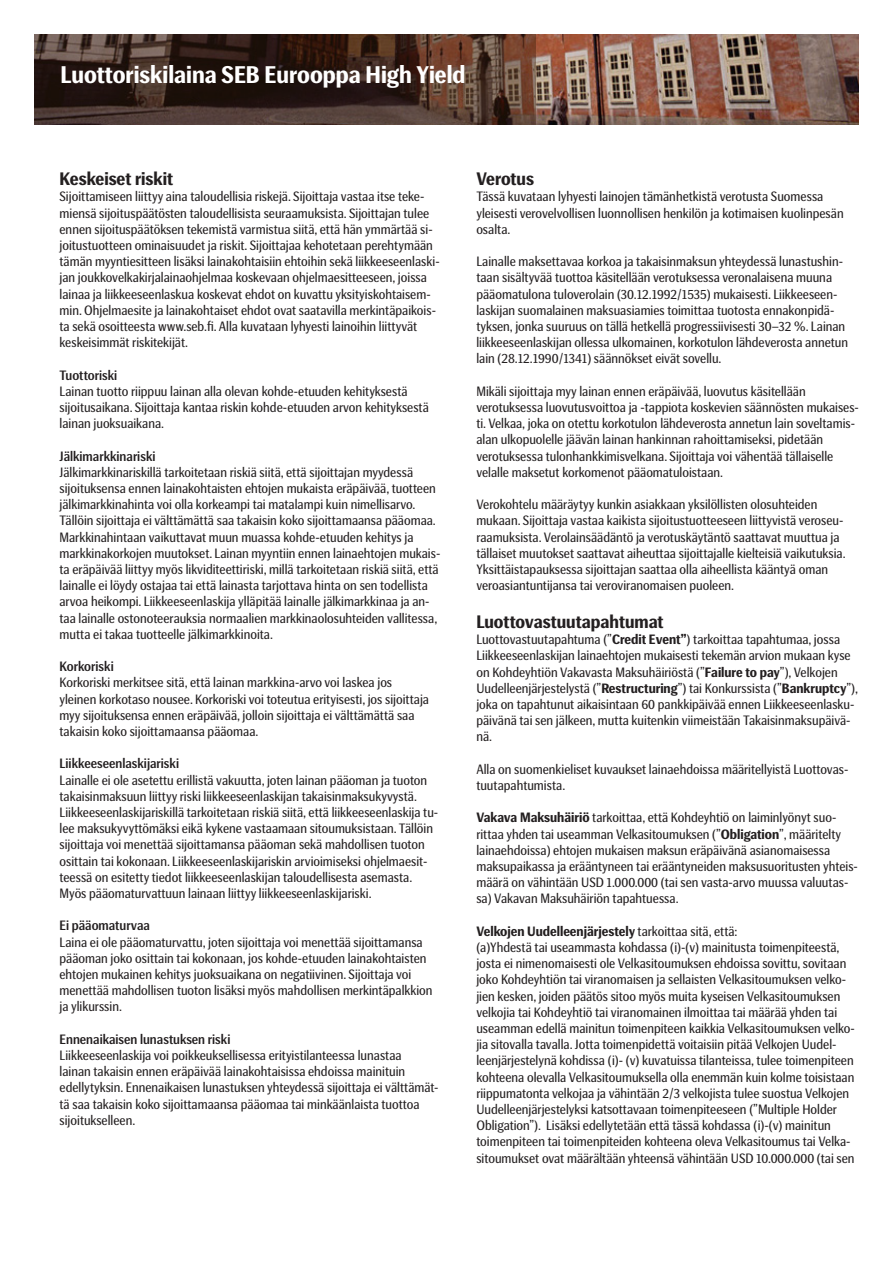
<style>
.page{position:relative;width:893px;height:1263px;background:#fff}
.page>*{position:absolute;margin:0;border:0;box-sizing:border-box;transform-origin:0 0}
.t1{font:700 24px "SEB Basic";color:#fff}
.t2{font:700 18px "SEB Basic";color:#231f20}
.t3{font:13.5px/16.2px "SEB Basic";color:#231f20}
.t4{font:500 13.5px "SEB Basic";color:#231f20}
.t5{font:700 13.5px "SEB Basic";color:#231f20}
.s1{font-weight:700}
.s2{font-weight:400}
</style>
<div class="page">
<img style="left:536px;top:34px;width:323px;height:91px">
<svg style="left:34px;top:34px;width:502px;height:91px;background:#412c24"></svg>
<p class="t1" style="left:61px;top:61px;width:406px">Luottoriskilaina SEB Eurooppa High Yield</p>
<p class="t2" style="left:60px;top:169px;width:115px">Keskeiset riskit</p>
<p class="t3" style="left:60px;top:189px;width:371px">Sijoittamiseen liittyy aina taloudellisia riskejä. Sijoittaja vastaa itse teke&shy;miensä sijoituspäätösten taloudellisista seuraamuksista. Sijoittajan tulee</p>
<p class="t3" style="left:60px;top:221px;width:375px">ennen sijoituspäätöksen tekemistä varmistua siitä, että hän ymmärtää si&shy;joitustuotteen ominaisuudet ja riskit. Sijoittajaa kehotetaan perehtymään</p>
<p class="t3" style="left:60px;top:254px;width:382px">tämän myyntiesitteen lisäksi lainakohtaisiin ehtoihin sekä liikkeeseenlaski&shy;jan joukkovelkakirjalainaohjelmaa koskevaan ohjelmaesitteeseen, joissa</p>
<p class="t3" style="left:60px;top:286px;width:378px">lainaa ja liikkeeseenlaskua koskevat ehdot on kuvattu yksityiskohtaisem&shy;min. Ohjelmaesite ja lainakohtaiset ehdot ovat saatavilla merkintäpaikois&shy;ta sekä osoitteesta www.seb.fi. Alla kuvataan lyhyesti lainoihin liittyvät keskeisimmät riskitekijät.</p>
<p class="t4" style="left:60px;top:367px;width:59px">Tuottoriski</p>
<p class="t3" style="left:60px;top:383px;width:371px">Lainan tuotto riippuu lainan alla olevan kohde-etuuden kehityksestä sijoitusaikana. Sijoittaja kantaa riskin kohde-etuuden arvon kehityksestä lainan juoksuaikana.</p>
<p class="t4" style="left:60px;top:448px;width:97px">Jälkimarkkinariski</p>
<p class="t3" style="left:60px;top:464px;width:355px">Jälkimarkkinariskillä tarkoitetaan riskiä siitä, että sijoittajan myydessä</p>
<p class="t3" style="left:60px;top:480px;width:378px">sijoituksensa ennen lainakohtaisten ehtojen mukaista eräpäivää, tuotteen</p>
<p class="t3" style="left:60px;top:497px;width:357px">jälkimarkkinahinta voi olla korkeampi tai matalampi kuin nimellisarvo.</p>
<p class="t3" style="left:60px;top:513px;width:378px">Tällöin sijoittaja ei välttämättä saa takaisin koko sijoittamaansa pääomaa.</p>
<p class="t3" style="left:60px;top:529px;width:356px">Markkinahintaan vaikuttavat muun muassa kohde-etuuden kehitys ja</p>
<p class="t3" style="left:60px;top:545px;width:382px">markkinakorkojen muutokset. Lainan myyntiin ennen lainaehtojen mukais&shy;ta eräpäivää liittyy myös likviditeettiriski, millä tarkoitetaan riskiä siitä, että lainalle ei löydy ostajaa tai että lainasta tarjottava hinta on sen todellista arvoa heikompi. Liikkeeseenlaskija ylläpitää lainalle jälkimarkkinaa ja an&shy;taa lainalle ostonoteerauksia normaalien markkinaolosuhteiden vallitessa, mutta ei takaa tuotteelle jälkimarkkinoita.</p>
<p class="t4" style="left:60px;top:659px;width:56px">Korkoriski</p>
<p class="t3" style="left:60px;top:675px;width:334px">Korkoriski merkitsee sitä, että lainan markkina-arvo voi laskea jos</p>
<p class="t3" style="left:60px;top:691px;width:371px">yleinen korkotaso nousee. Korkoriski voi toteutua erityisesti, jos sijoittaja</p>
<p class="t3" style="left:60px;top:707px;width:357px">myy sijoituksensa ennen eräpäivää, jolloin sijoittaja ei välttämättä saa</p>
<p class="t3" style="left:60px;top:723px;width:200px">takaisin koko sijoittamaansa pääomaa.</p>
<p class="t4" style="left:60px;top:756px;width:121px">Liikkeeseenlaskijariski</p>
<p class="t3" style="left:60px;top:772px;width:380px">Lainalle ei ole asetettu erillistä vakuutta, joten lainan pääoman ja tuoton takaisinmaksuun liittyy riski liikkeeseenlaskijan takaisinmaksukyvystä.<br>Liikkeeseenlaskijariskillä tarkoitetaan riskiä siitä, että liikkeeseenlaskija tu&shy;lee maksukyvyttömäksi eikä kykene vastaamaan sitoumuksistaan. Tällöin sijoittaja voi menettää sijoittamansa pääoman sekä mahdollisen tuoton osittain tai kokonaan. Liikkeeseenlaskijariskin arvioimiseksi ohjelmaesit&shy;teessä on esitetty tiedot liikkeeseenlaskijan taloudellisesta asemasta.<br>Myös pääomaturvattuun lainaan liittyy liikkeeseenlaskijariski.</p>
<p class="t4" style="left:60px;top:918px;width:92px">Ei pääomaturvaa</p>
<p class="t3" style="left:60px;top:934px;width:365px">Laina ei ole pääomaturvattu, joten sijoittaja voi menettää sijoittamansa</p>
<p class="t3" style="left:60px;top:950px;width:375px">pääoman joko osittain tai kokonaan, jos kohde-etuuden lainakohtaisten ehtojen mukainen kehitys juoksuaikana on negatiivinen. Sijoittaja voi menettää mahdollisen tuoton lisäksi myös mahdollisen merkintäpalkkion ja ylikurssin.</p>
<p class="t4" style="left:60px;top:1031px;width:172px">Ennenaikaisen lunastuksen riski</p>
<p class="t3" style="left:60px;top:1047px;width:344px">Liikkeeseenlaskija voi poikkeuksellisessa erityistilanteessa lunastaa</p>
<p class="t3" style="left:60px;top:1064px;width:347px">lainan takaisin ennen eräpäivää lainakohtaisissa ehdoissa mainituin</p>
<p class="t3" style="left:60px;top:1080px;width:381px">edellytyksin. Ennenaikaisen lunastuksen yhteydessä sijoittaja ei välttämät&shy;tä saa takaisin koko sijoittamaansa pääomaa tai minkäänlaista tuottoa</p>
<p class="t3" style="left:60px;top:1112px;width:77px">sijoitukselleen.</p>
<p class="t2" style="left:476px;top:169px;width:59px">Verotus</p>
<p class="t3" style="left:476px;top:189px;width:348px">Tässä kuvataan lyhyesti lainojen tämänhetkistä verotusta Suomessa</p>
<p class="t3" style="left:476px;top:205px;width:369px">yleisesti verovelvollisen luonnollisen henkilön ja kotimaisen kuolinpesän osalta.</p>
<p class="t3" style="left:476px;top:254px;width:373px">Lainalle maksettavaa korkoa ja takaisinmaksun yhteydessä lunastushin&shy;taan sisältyvää tuottoa käsitellään verotuksessa veronalaisena muuna pääomatulona tuloverolain (30.12.1992/1535) mukaisesti. Liikkeeseen&shy;laskijan suomalainen maksuasiamies toimittaa tuotosta ennakonpidä&shy;tyksen, jonka suuruus on tällä hetkellä progressiivisesti 30–32 %. Lainan liikkeeseenlaskijan ollessa ulkomainen, korkotulon lähdeverosta annetun lain (28.12.1990/1341) säännökset eivät sovellu.</p>
<p class="t3" style="left:476px;top:383px;width:331px">Mikäli sijoittaja myy lainan ennen eräpäivää, luovutus käsitellään</p>
<p class="t3" style="left:476px;top:399px;width:384px">verotuksessa luovutusvoittoa ja -tappiota koskevien säännösten mukaises&shy;ti. Velkaa, joka on otettu korkotulon lähdeverosta annetun lain soveltamis&shy;alan ulkopuolelle jäävän lainan hankinnan rahoittamiseksi, pidetään</p>
<p class="t3" style="left:476px;top:448px;width:359px">verotuksessa tulonhankkimisvelkana. Sijoittaja voi vähentää tällaiselle</p>
<p class="t3" style="left:476px;top:464px;width:248px">velalle maksetut korkomenot pääomatuloistaan.</p>
<p class="t3" style="left:476px;top:497px;width:343px">Verokohtelu määräytyy kunkin asiakkaan yksilöllisten olosuhteiden</p>
<p class="t3" style="left:476px;top:513px;width:368px">mukaan. Sijoittaja vastaa kaikista sijoitustuotteeseen liittyvistä veroseu&shy;raamuksista. Verolainsäädäntö ja verotuskäytäntö saattavat muuttua ja</p>
<p class="t3" style="left:476px;top:545px;width:371px">tällaiset muutokset saattavat aiheuttaa sijoittajalle kielteisiä vaikutuksia.</p>
<p class="t3" style="left:476px;top:561px;width:353px">Yksittäistapauksessa sijoittajan saattaa olla aiheellista kääntyä oman</p>
<p class="t3" style="left:476px;top:578px;width:259px">veroasiantuntijansa tai veroviranomaisen puoleen.</p>
<p class="t2" style="left:476px;top:612px;width:189px">Luottovastuutapahtumat</p>
<p class="t3" style="left:476px;top:632px;width:383px">Luottovastuutapahtuma (”<span class="s1">Credit Event”</span>) tarkoittaa tapahtumaa, jossa Liikkeeseenlaskijan lainaehtojen mukaisesti tekemän arvion mukaan kyse on Kohdeyhtiön Vakavasta Maksuhäiriöstä (”<span class="s1">Failure to pay</span>”), Velkojen Uudelleenjärjestelystä (”<span class="s1">Restructuring</span>”) tai Konkurssista (”<span class="s1">Bankruptcy</span>”), joka on tapahtunut aikaisintaan 60 pankkipäivää ennen Liikkeeseenlasku&shy;päivänä tai sen jälkeen, mutta kuitenkin viimeistään Takaisinmaksupäivä&shy;nä.</p>
<p class="t3" style="left:476px;top:761px;width:374px">Alla on suomenkieliset kuvaukset lainaehdoissa määritellyistä Luottovas&shy;tuutapahtumista.</p>
<p class="t3" style="left:476px;top:810px;width:383px"><span class="s1">Vakava Maksuhäiriö</span> tarkoittaa, että Kohdeyhtiö on laiminlyönyt suo&shy;rittaa yhden tai useamman Velkasitoumuksen (”<span class="s1">Obligation</span>”, määritelty lainaehdoissa) ehtojen mukaisen maksun eräpäivänä asianomaisessa maksupaikassa ja erääntyneen tai erääntyneiden maksusuoritusten yhteis&shy;määrä on vähintään USD 1.000.000 (tai sen vasta-arvo muussa valuutas&shy;sa) Vakavan Maksuhäiriön tapahtuessa.</p>
<p class="t5" style="left:476px;top:923px;width:263px">Velkojen Uudelleenjärjestely <span class="s2">tarkoittaa sitä, että:</span></p>
<p class="t3" style="left:476px;top:939px;width:380px">(a)Yhdestä tai useammasta kohdassa (i)-(v) mainitusta toimenpiteestä, josta ei nimenomaisesti ole Velkasitoumuksen ehdoissa sovittu, sovitaan joko Kohdeyhtiön tai viranomaisen ja sellaisten Velkasitoumuksen velko&shy;jien kesken, joiden päätös sitoo myös muita kyseisen Velkasitoumuksen velkojia tai Kohdeyhtiö tai viranomainen ilmoittaa tai määrää yhden tai useamman edellä mainitun toimenpiteen kaikkia Velkasitoumuksen velko&shy;jia sitovalla tavalla. Jotta toimenpidettä voitaisiin pitää Velkojen Uudel&shy;leenjärjestelynä kohdissa (i)- (v) kuvatuissa tilanteissa, tulee toimenpiteen kohteena olevalla Velkasitoumuksella olla enemmän kuin kolme toisistaan riippumatonta velkojaa ja vähintään 2/3 velkojista tulee suostua Velkojen Uudelleenjärjestelyksi katsottavaan toimenpiteeseen (”Multiple Holder Obligation”). Lisäksi edellytetään että tässä kohdassa (i)-(v) mainitun toimenpiteen tai toimenpiteiden kohteena oleva Velkasitoumus tai Velka&shy;sitoumukset ovat määrältään yhteensä vähintään USD 10.000.000 (tai sen</p>
</div>
